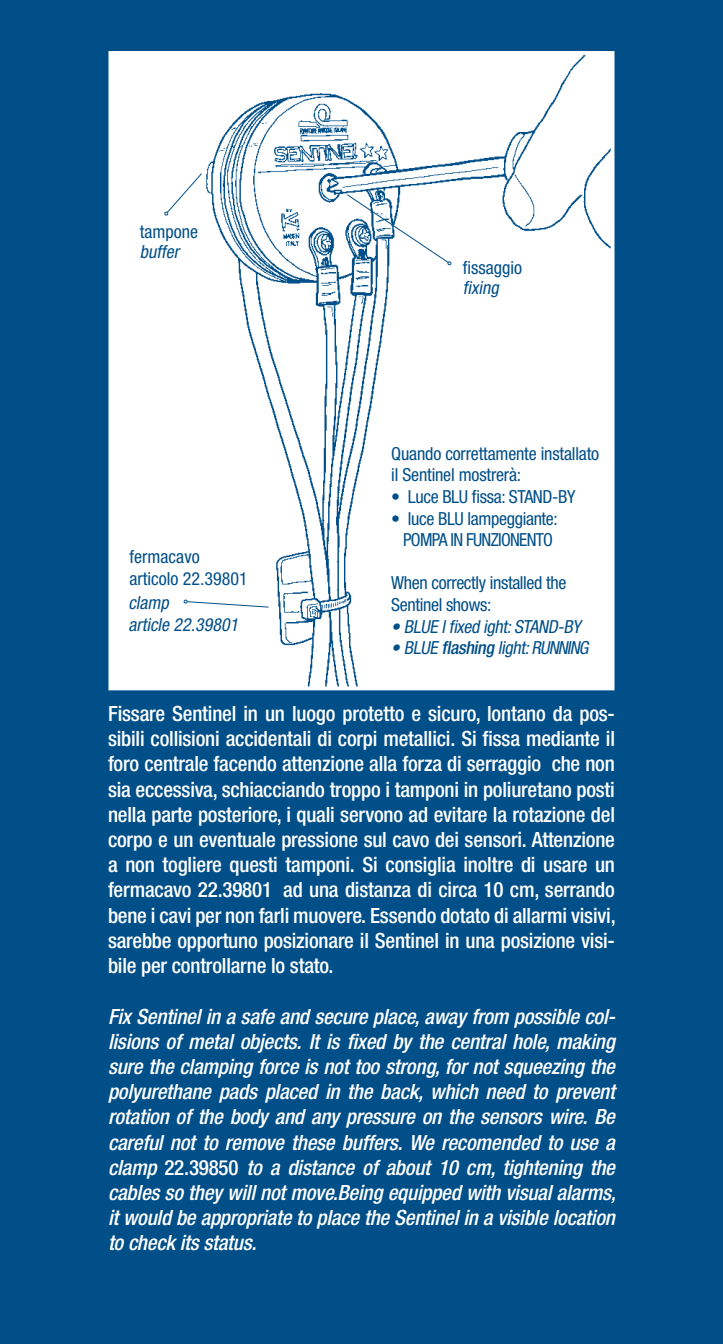
<style>
.page{position:relative;width:723px;height:1344px;background:#004f89}
.page>*{position:absolute;margin:0;border:0;box-sizing:border-box;transform-origin:0 0}
.t1{font:500 condensed 21px/25.2px "Helvetica Neue LT Std";letter-spacing:-.01em;color:#fff;text-align:justify}
.t2{font:italic 500 condensed 21px/25.2px "Helvetica Neue LT Std";letter-spacing:-.01em;color:#fff;text-align:justify}
.t3{font:condensed 18px/21.6px "Helvetica Neue LT Std";letter-spacing:-.015em;color:#004f89}
.t4{font:italic condensed 18px/21.6px "Helvetica Neue LT Std";color:#004f89}
.s1{font-weight:500}
.s2{font-style:normal}
</style>
<div class="page">
<div style="left:110px;top:53px;width:502px;height:635px;background:#fff"></div>
<img style="left:165px;top:56px;width:444px;height:629px">
<div style="left:108px;top:51px;width:506px;height:639px;border:4px solid #fff"></div>
<svg style="left:346px;top:194px;width:105px;height:71px"></svg>
<svg style="left:164px;top:173px;width:39px;height:42px"></svg>
<svg style="left:184px;top:600px;width:85px;height:8px"></svg>
<p class="t3" style="left:140px;top:220px;width:60px">tampone</p>
<p class="t4" style="left:140px;top:241px;width:44px">buffer</p>
<p class="t3" style="left:130px;top:546px;width:120px">fermacavo articolo 22.39801</p>
<p class="t4" style="left:129px;top:592px;width:115px">clamp<br>article 22.39801</p>
<p class="t3" style="left:463px;top:256px;width:61px">fissaggio</p>
<p class="t4" style="left:463px;top:277px;width:41px">fixing</p>
<p class="t3" style="left:391px;top:442px;width:209px">Quando correttamente installato il Sentinel mostrerà:</p>
<p class="t3" style="left:391px;top:486px;width:186px">• Luce BLU fissa: STAND-BY</p>
<p class="t3" style="left:391px;top:507px;width:168px;text-align:center">• luce BLU lampeggiante:<br>POMPA IN FUNZIONENTO</p>
<p class="t3" style="left:391px;top:572px;width:177px">When correctly installed the<br>Sentinel shows:</p>
<p class="t4" style="left:391px;top:615px;width:195px">• BLUE lfixed ight:STAND-BY</p>
<p class="t4" style="left:391px;top:637px;width:202px">• BLUE <span class="s1">flashing</span> light:RUNNING</p>
<p class="t1" style="left:108px;top:701px;width:509px">Fissare Sentinel in un luogo protetto e sicuro, lontano da pos&shy;sibili collisioni accidentali di corpi metallici. Si fissa mediante il foro centrale facendo attenzione alla forza di serraggio che non sia eccessiva, schiacciando troppo i tamponi in poliuretano posti nella parte posteriore, i quali servono ad evitare la rotazione del corpo e un eventuale pressione sul cavo dei sensori. Attenzione a non togliere questi tamponi. Si consiglia inoltre di usare un fermacavo 22.39801 ad una distanza di circa 10 cm, serrando bene i cavi per non farli muovere. Essendo dotato di allarmi visivi, sarebbe opportuno posizionare il Sentinel in una posizione visi&shy;bile per controllarne lo stato.</p>
<p class="t2" style="left:108px;top:1003px;width:509px">Fix Sentinel in a safe and secure place, away from possible col&shy;lisions of metal objects. It is fixed by the central hole, making sure the clamping force is not too strong, for not squeezing the polyurethane pads placed in the back, which need to prevent rotation of the body and any pressure on the sensors wire. Be careful not to remove these buffers. We recomended to use a clamp <span class="s2">22.39850</span> to a distance of about 10 cm, tightening the cables so they will not move.Being equipped with visual alarms, it would be appropriate to place the Sentinel in a visible location to check its status.</p>
</div>
